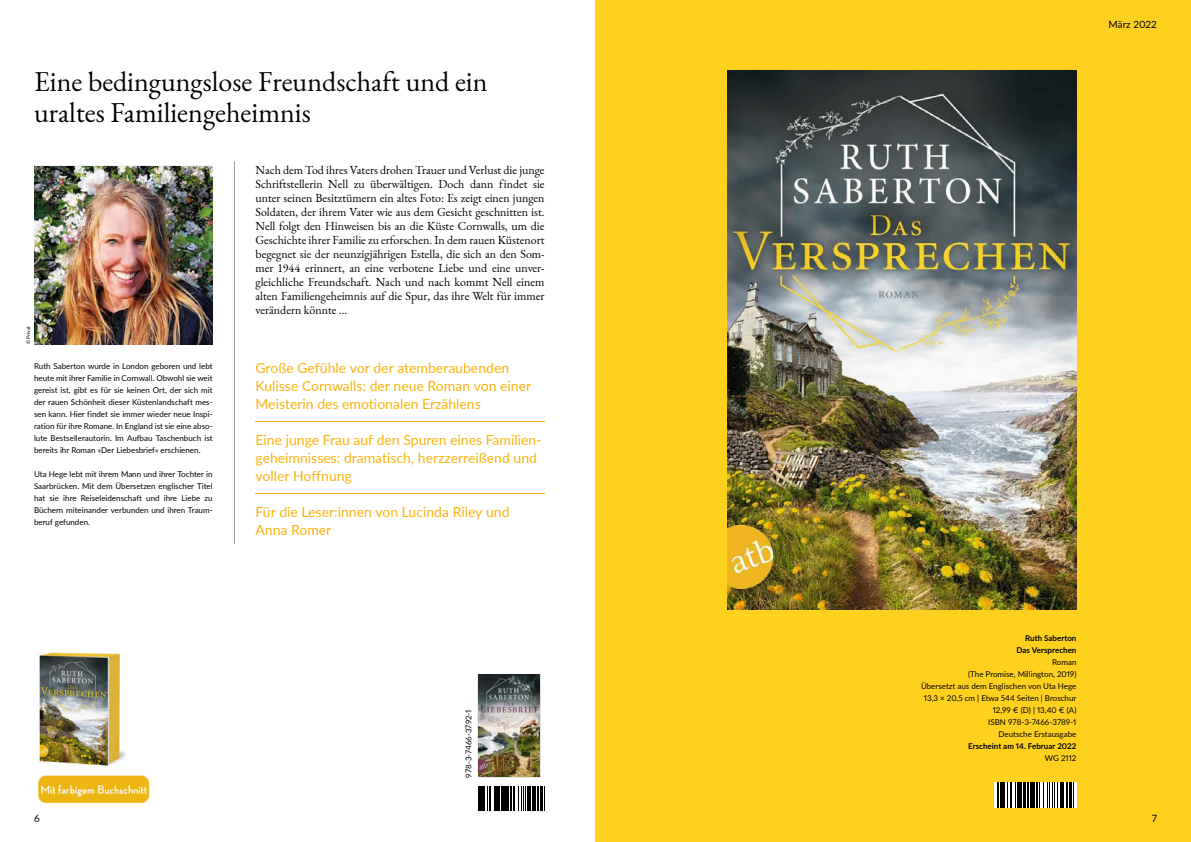
<style>
.page{position:relative;width:1191px;height:842px;background:#fff}
.page>*{position:absolute;margin:0;border:0;box-sizing:border-box;transform-origin:0 0}
.t1{font:28px/31px "EB Garamond";color:#000}
.t2{font:14px/18px "Lato";color:#fab30f}
.t3{font:12px/14px "EB Garamond";color:#000;text-align:justify}
.t4{font:10px "Lato";color:#000}
.t5{font:8px/12px "Lato";color:#000;text-align:justify}
.t6{font:700 8px/12px "Lato";color:#000;text-align:right}
.t7{font:5px "Lato";letter-spacing:-.005em;color:#000}
</style>
<div class="page">
<hr style="left:234px;top:162px;width:1px;height:382px;background:#9c9d9d">
<img style="left:34px;top:166px;width:178px;height:178px">
<hr style="left:255px;top:422px;width:289px;height:1px;background:#fab30f">
<hr style="left:255px;top:494px;width:289px;height:1px;background:#fab30f">
<img style="left:37px;top:652px;width:113px;height:152px">
<img style="left:478px;top:675px;width:62px;height:102px">
<svg style="left:478px;top:786px;width:2px;height:24px"></svg>
<hr style="left:480px;top:786px;width:3px;height:24px;background:#000">
<hr style="left:483px;top:786px;width:2px;height:24px;background:#000">
<svg style="left:487px;top:786px;width:44px;height:24px"></svg>
<hr style="left:532px;top:786px;width:2px;height:24px;background:#000">
<hr style="left:534px;top:786px;width:2px;height:24px;background:#000">
<hr style="left:537px;top:786px;width:2px;height:24px;background:#000">
<svg style="left:540px;top:786px;width:5px;height:24px"></svg>
<div style="left:595px;top:0;width:596px;height:842px;background:#ffd11f"></div>
<img style="left:727px;top:71px;width:349px;height:538px">
<svg style="left:994px;top:782px;width:82px;height:26px"></svg>
<svg style="left:997px;top:782px;width:2px;height:26px"></svg>
<hr style="left:1000px;top:782px;width:2px;height:26px;background:#000">
<hr style="left:1003px;top:782px;width:2px;height:26px;background:#000">
<svg style="left:1007px;top:782px;width:9px;height:26px"></svg>
<hr style="left:1017px;top:782px;width:2px;height:26px;background:#000">
<hr style="left:1020px;top:782px;width:2px;height:26px;background:#000">
<hr style="left:1023px;top:782px;width:3px;height:26px;background:#000">
<svg style="left:1027px;top:782px;width:47px;height:26px"></svg>
<h1 class="t1" style="left:34px;top:66px;width:455px">Eine bedingungslose Freundschaft und ein uraltes Familiengeheimnis</h1>
<p class="t7" style="left:25px;top:344px;width:20px;rotate:-90deg">© Privat</p>
<p class="t5" style="left:34px;top:359px;width:180px">Ruth Saberton wurde in London geboren und lebt heute mit ihrer Familie in Cornwall. Obwohl sie weit gereist ist, gibt es für sie keinen Ort, der sich mit der rauen Schönheit dieser Küstenlandschaft mes&shy;sen kann. Hier findet sie immer wieder neue Inspi&shy;ration für ihre Romane. In England ist sie eine abso&shy;lute Bestsellerautorin. Im Aufbau Taschenbuch ist bereits ihr Roman »Der Liebesbrief« erschienen.</p>
<p class="t5" style="left:34px;top:467px;width:180px">Uta Hege lebt mit ihrem Mann und ihrer Tochter in Saarbrücken. Mit dem Übersetzen englischer Titel hat sie ihre Reiseleidenschaft und ihre Liebe zu Büchern miteinander verbunden und ihren Traum&shy;beruf gefunden.</p>
<p class="t3" style="left:255px;top:163px;width:291px">Nach dem Tod ihres Vaters drohen Trauer und Verlust die junge Schriftstellerin Nell zu überwältigen. Doch dann findet sie unter seinen Besitztümern ein altes Foto: Es zeigt einen jungen Soldaten, der ihrem Vater wie aus dem Gesicht geschnitten ist.<br>Nell folgt den Hinweisen bis an die Küste Cornwalls, um die Geschichte ihrer Familie zu erforschen. In dem rauen Küstenort begegnet sie der neunzigjährigen Estella, die sich an den Som&shy;mer 1944 erinnert, an eine verbotene Liebe und eine unver&shy;gleichliche Freundschaft. Nach und nach kommt Nell einem alten Familiengeheimnis auf die Spur, das ihre Welt für immer verändern könnte ...</p>
<h2 class="t2" style="left:255px;top:358px;width:277px">Große Gefühle vor der atemberaubenden<br>Kulisse Cornwalls: der neue Roman von einer<br>Meisterin des emotionalen Erzählens</h2>
<h2 class="t2" style="left:255px;top:430px;width:287px">Eine junge Frau auf den Spuren eines Familien&shy;geheimnisses: dramatisch, herzzerreißend und voller Hoffnung</h2>
<h2 class="t2" style="left:255px;top:502px;width:255px">Für die Leser:innen von Lucinda Riley und<br>Anna Romer</h2>
<p class="t4" style="left:34px;top:811px;width:7px">6</p>
<p class="t5" style="left:462px;top:778px;width:70px;rotate:-90deg">978-3-7466-3792-1</p>
<p class="t4" style="left:1108px;top:18px;width:50px">März 2022</p>
<p class="t6" style="left:1016px;top:632px;width:62px">Ruth Saberton<br>Das Versprechen</p>
<p class="t5" style="left:921px;top:656px;width:157px;text-align:right">Roman<br>(The Promise, Millington, 2019)<br>Übersetzt aus dem Englischen von Uta Hege<br>13,3 × 20,5 cm | Etwa 544 Seiten | Broschur<br>12,99 € (D) | 13,40 € (A)<br>ISBN 978-3-7466-3789-1<br>Deutsche Erstausgabe</p>
<p class="t6" style="left:968px;top:740px;width:110px">Erscheint am 14. Februar 2022</p>
<p class="t5" style="left:1045px;top:752px;width:33px">WG 2112</p>
<p class="t4" style="left:1151px;top:811px;width:7px">7</p>
</div>
